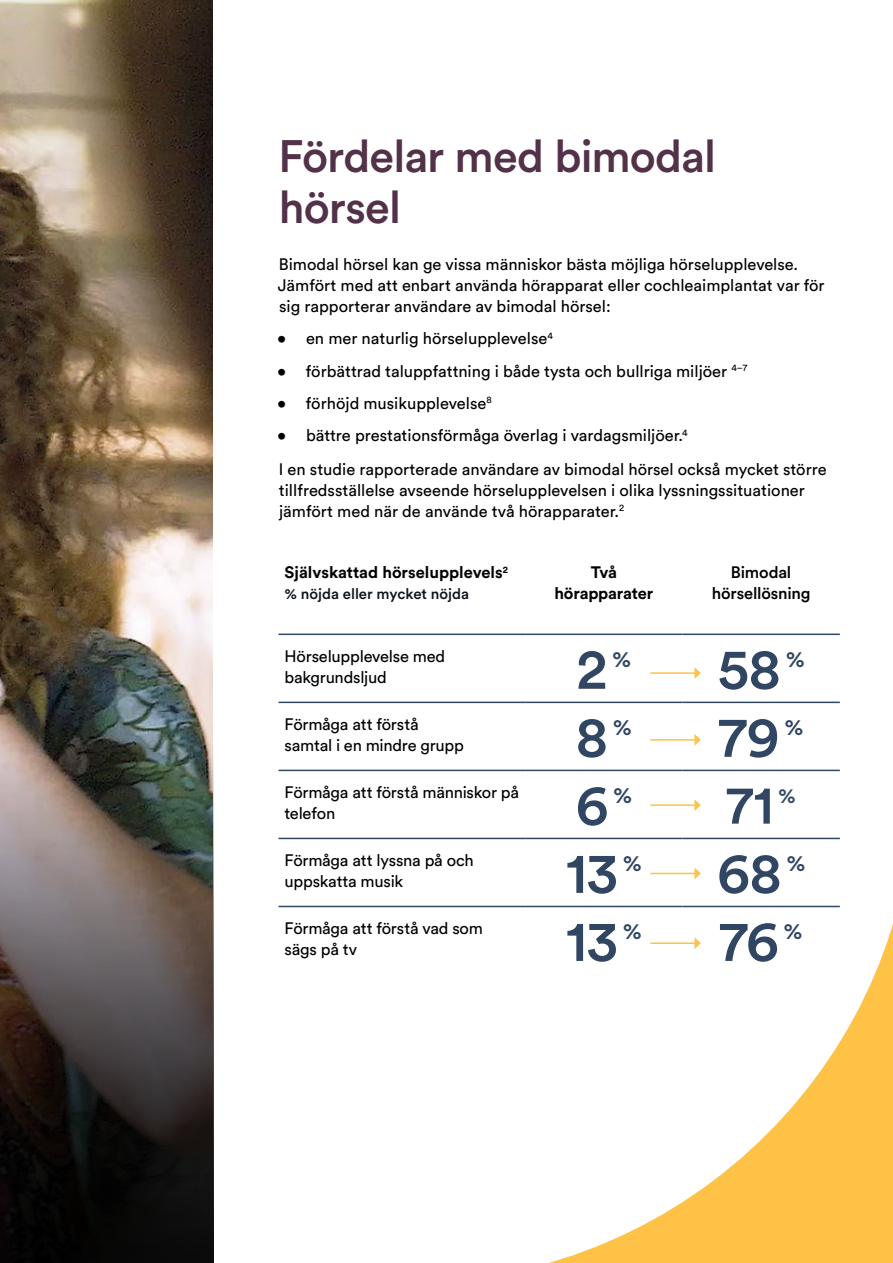
<style>
.page{position:relative;width:893px;height:1263px;background:#fff}
.page>*{position:absolute;margin:0;border:0;box-sizing:border-box;transform-origin:0 0}
.t1{font:500 57px "Circular Std";letter-spacing:-.01em;color:#314662}
.t2{font:500 54px "Circular Std";color:#314662}
.t3{font:500 45px/51px "Circular Std";letter-spacing:-.02em;color:#533148}
.t4{font:500 22.8px "Circular Std";color:#314662}
.t5{font:500 21px "Circular Std";color:#314662}
.t6{font:16.5px/21px "Circular Std";color:#000}
.t7{font:700 16.5px/21px "Circular Std";color:#000;text-align:center}
.t8{font:500 16.5px/21px "Circular Std";letter-spacing:-.01em;color:#000;text-align:center}
.t9{font:500 15px "Circular Std";color:#0e131c}
</style>
<div class="page">
<img style="left:0;top:0;width:213px;height:600px">
<svg style="left:411px;top:837px;width:482px;height:426px"></svg>
<hr style="left:279px;top:633px;width:246px;height:2px;background:#314662">
<hr style="left:525px;top:633px;width:157px;height:2px;background:#314662">
<hr style="left:682px;top:633px;width:158px;height:2px;background:#314662">
<hr style="left:279px;top:702px;width:246px;height:1px;background:#314662">
<hr style="left:525px;top:702px;width:157px;height:1px;background:#314662">
<hr style="left:682px;top:702px;width:158px;height:1px;background:#314662">
<hr style="left:279px;top:770px;width:246px;height:1px;background:#314662">
<hr style="left:525px;top:770px;width:157px;height:1px;background:#314662">
<hr style="left:682px;top:770px;width:158px;height:1px;background:#314662">
<hr style="left:279px;top:838px;width:246px;height:1px;background:#314662">
<hr style="left:525px;top:838px;width:157px;height:1px;background:#314662">
<hr style="left:682px;top:838px;width:158px;height:1px;background:#314662">
<hr style="left:279px;top:906px;width:246px;height:1px;background:#314662">
<hr style="left:525px;top:906px;width:157px;height:1px;background:#314662">
<hr style="left:682px;top:906px;width:158px;height:1px;background:#314662">
<hr style="left:650px;top:672px;width:45px;height:2px;background:#fdc246">
<svg style="left:694px;top:667px;width:7px;height:12px"></svg>
<hr style="left:650px;top:739px;width:45px;height:2px;background:#fdc246">
<svg style="left:694px;top:734px;width:7px;height:12px"></svg>
<hr style="left:650px;top:804px;width:45px;height:2px;background:#fdc246">
<svg style="left:694px;top:799px;width:7px;height:12px"></svg>
<hr style="left:650px;top:873px;width:45px;height:1px;background:#fdc246">
<svg style="left:694px;top:867px;width:7px;height:12px"></svg>
<hr style="left:650px;top:942px;width:45px;height:2px;background:#fdc246">
<svg style="left:694px;top:937px;width:7px;height:12px"></svg>
<img style="left:0;top:600px;width:214px;height:663px">
<h3 class="t3" style="left:278px;top:130px;width:439px">Fördelar med bimodal hörsel</h3>
<p class="t6" style="left:278px;top:253px;width:548px">Bimodal hörsel kan ge vissa människor bästa möjliga hörselupplevelse.<br>Jämfört med att enbart använda hörapparat eller cochleaimplantat var för sig rapporterar användare av bimodal hörsel:</p>
<p class="t6" style="left:277px;top:328px;width:277px">• en mer naturlig hörselupplevelse<sup>4</sup></p>
<p class="t6" style="left:277px;top:360px;width:472px">• förbättrad taluppfattning i både tysta och bullriga miljöer <sup>4–7</sup></p>
<p class="t6" style="left:277px;top:392px;width:216px">• förhöjd musikupplevelse<sup>8</sup></p>
<p class="t6" style="left:277px;top:418px;width:551px;line-height:33.8px">• bättre prestationsförmåga överlag i vardagsmiljöer.<sup>4<br></sup>I en studie rapporterade användare av bimodal hörsel också mycket större</p>
<p class="t6" style="left:279px;top:479px;width:527px">tillfredsställelse avseende hörselupplevelsen i olika lyssningssituationer jämfört med när de använde två hörapparater.<sup>2</sup></p>
<p class="t7" style="left:285px;top:562px;width:225px">Självskattad hörselupplevels<sup>2</sup></p>
<p class="t9" style="left:285px;top:585px;width:186px">% nöjda eller mycket nöjda</p>
<p class="t7" style="left:554px;top:562px;width:100px">Två hörapparater</p>
<p class="t8" style="left:712px;top:562px;width:100px">Bimodal hörsellösning</p>
<p class="t6" style="left:284px;top:645px;width:162px">Hörselupplevelse med bakgrundsljud</p>
<h1 class="t1" style="left:577px;top:633px;width:32px">2</h1>
<h3 class="t4" style="left:612px;top:644px;width:21px">%</h3>
<h1 class="t1" style="left:718px;top:633px;width:65px">58</h1>
<h3 class="t4" style="left:786px;top:644px;width:21px">%</h3>
<p class="t6" style="left:285px;top:713px;width:181px">Förmåga att förstå samtal i en mindre grupp</p>
<h1 class="t1" style="left:576px;top:701px;width:34px">8</h1>
<h3 class="t4" style="left:613px;top:712px;width:21px">%</h3>
<h1 class="t1" style="left:719px;top:701px;width:62px">79</h1>
<h3 class="t4" style="left:784px;top:712px;width:21px">%</h3>
<p class="t6" style="left:285px;top:781px;width:236px">Förmåga att förstå människor på telefon</p>
<h1 class="t1" style="left:575px;top:769px;width:35px">6</h1>
<h3 class="t4" style="left:613px;top:780px;width:21px">%</h3>
<h2 class="t2" style="left:726px;top:771px;width:49px">71</h2>
<p class="t5" style="left:778px;top:782px;width:19px">%</p>
<p class="t6" style="left:285px;top:849px;width:191px">Förmåga att lyssna på och uppskatta musik</p>
<h1 class="t1" style="left:566px;top:837px;width:54px">13</h1>
<h3 class="t4" style="left:623px;top:848px;width:21px">%</h3>
<h1 class="t1" style="left:717px;top:837px;width:66px">68</h1>
<h3 class="t4" style="left:786px;top:848px;width:21px">%</h3>
<p class="t6" style="left:285px;top:917px;width:200px">Förmåga att förstå vad som sägs på tv</p>
<h1 class="t1" style="left:566px;top:905px;width:54px">13</h1>
<h3 class="t4" style="left:623px;top:917px;width:21px">%</h3>
<h1 class="t1" style="left:720px;top:905px;width:61px">76</h1>
<h3 class="t4" style="left:784px;top:917px;width:21px">%</h3>
</div>
